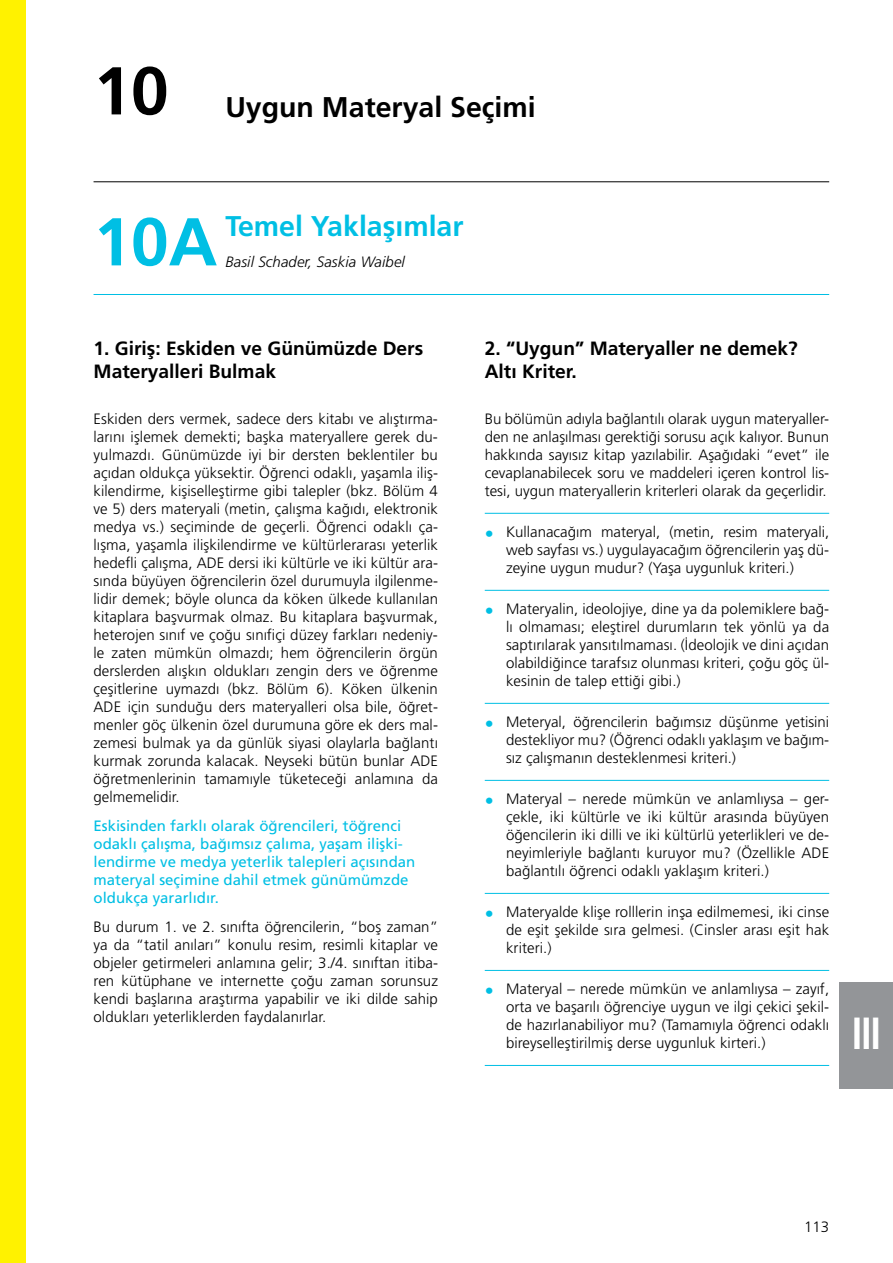
<style>
.page{position:relative;width:893px;height:1263px;background:#fff}
.page>*{position:absolute;margin:0;border:0;box-sizing:border-box;transform-origin:0 0}
.t1{font:700 67.5px "Frutiger LT Pro";color:#00bfe4}
.t2{font:700 67.5px "Frutiger LT Pro";color:#000}
.t3{font:700 condensed 45px "Frutiger";color:#fff;scale:.9 1}
.t4{font:700 28.5px "Frutiger LT Pro";color:#000}
.t5{font:700 28.5px "Frutiger LT Pro";color:#00bfe4}
.t6{font:700 19.2px/23.1px "Frutiger LT Pro";color:#000}
.t7{font:300 15px/18px "Frutiger LT Pro";letter-spacing:.005em;color:#000;text-align:justify}
.t8{font:15px/18px "Frutiger LT Pro";color:#00bfe4}
.t9{font:italic 300 15px "Frutiger LT Pro";letter-spacing:.005em;color:#000}
.s1{font-weight:700;font-size:18px;color:#00bfe4}
</style>
<div class="page">
<div style="left:0;top:0;width:26px;height:1263px;background:#fff200"></div>
<svg style="left:485px;top:780px;width:21px;height:1px"></svg>
<hr style="left:506px;top:780px;width:323px;height:1px;background:#00bfe4">
<svg style="left:485px;top:893px;width:21px;height:1px"></svg>
<hr style="left:506px;top:893px;width:323px;height:1px;background:#00bfe4">
<svg style="left:485px;top:970px;width:21px;height:1px"></svg>
<hr style="left:506px;top:970px;width:323px;height:1px;background:#00bfe4">
<svg style="left:485px;top:1065px;width:21px;height:1px"></svg>
<hr style="left:506px;top:1065px;width:323px;height:1px;background:#00bfe4">
<svg style="left:485px;top:513px;width:21px;height:1px"></svg>
<hr style="left:506px;top:513px;width:323px;height:1px;background:#00bfe4">
<svg style="left:485px;top:590px;width:21px;height:1px"></svg>
<hr style="left:506px;top:590px;width:323px;height:1px;background:#00bfe4">
<svg style="left:485px;top:703px;width:21px;height:1px"></svg>
<hr style="left:506px;top:703px;width:323px;height:1px;background:#00bfe4">
<hr style="left:94px;top:181px;width:735px;height:1px;background:#000">
<hr style="left:94px;top:294px;width:735px;height:1px;background:#00bfe4">
<div style="left:840px;top:982px;width:53px;height:107px;background:#939598"></div>
<h1 class="t2" style="left:94px;top:51px;width:77px">10</h1>
<h3 class="t4" style="left:225px;top:90px;width:312px">Uygun Materyal Seçimi</h3>
<h1 class="t1" style="left:94px;top:202px;width:125px">10A</h1>
<h3 class="t5" style="left:225px;top:209px;width:240px">Temel Yaklaşımlar</h3>
<p class="t9" style="left:225px;top:253px;width:181px">Basil Schader, Saskia Waibel</p>
<p class="t6" style="left:94px;top:336px;width:331px">1. Giriş: Eskiden ve Günümüzde Ders<br>Materyalleri Bulmak</p>
<p class="t7" style="left:94px;top:410px;width:346px">Eskiden ders vermek, sadece ders kitabı ve alıştırma&shy;larını işlemek demekti; başka materyallere gerek du&shy;yulmazdı. Günümüzde iyi bir dersten beklentiler bu açıdan oldukça yüksektir. Öğrenci odaklı, yaşamla iliş&shy;kilendirme, kişiselleştirme gibi talepler (bkz. Bölüm 4 ve 5) ders materyali (metin, çalışma kağıdı, elektronik medya vs.) seçiminde de geçerli. Öğrenci odaklı ça&shy;lışma, yaşamla ilişkilendirme ve kültürlerarası yeterlik hedefli çalışma, ADE dersi iki kültürle ve iki kültür ara&shy;sında büyüyen öğrencilerin özel durumuyla ilgilenme&shy;lidir demek; böyle olunca da köken ülkede kullanılan kitaplara başvurmak olmaz. Bu kitaplara başvurmak, heterojen sınıf ve çoğu sınıfiçi düzey farkları nedeniy&shy;le zaten mümkün olmazdı; hem öğrencilerin örgün derslerden alışkın oldukları zengin ders ve öğrenme çeşitlerine uymazdı (bkz. Bölüm 6). Köken ülkenin ADE için sunduğu ders materyalleri olsa bile, öğret&shy;menler göç ülkenin özel durumuna göre ek ders mal&shy;zemesi bulmak ya da günlük siyasi olaylarla bağlantı kurmak zorunda kalacak. Neyseki bütün bunlar ADE öğretmenlerinin tamamıyle tüketeceği anlamına da gelmemelidir.</p>
<p class="t8" style="left:94px;top:817px;width:323px">Eskisinden farklı olarak öğrencileri, töğrenci odaklı çalışma, bağımsız çalıma, yaşam ilişki&shy;lendirme ve medya yeterlik talepleri açısından materyal seçimine dahil etmek günümümzde oldukça yararlıdır.</p>
<p class="t7" style="left:94px;top:917px;width:346px">Bu durum 1. ve 2. sınıfta öğrencilerin, “boş zaman” ya da “tatil anıları” konulu resim, resimli kitaplar ve objeler getirmeleri anlamına gelir; 3./4. sınıftan itiba&shy;ren kütüphane ve internette çoğu zaman sorunsuz kendi başlarına araştırma yapabilir ve iki dilde sahip oldukları yeterliklerden faydalanırlar.</p>
<p class="t6" style="left:485px;top:336px;width:314px">2. “Uygun” Materyaller ne demek?<br>Altı Kriter.</p>
<p class="t7" style="left:485px;top:410px;width:346px">Bu bölümün adıyla bağlantılı olarak uygun materyaller&shy;den ne anlaşılması gerektiği sorusu açık kalıyor. Bunun hakkında sayısız kitap yazılabilir. Aşağıdaki “evet” ile cevaplanabilecek soru ve maddeleri içeren kontrol lis&shy;tesi, uygun materyallerin kriterleri olarak da geçerlidir.</p>
<p class="t7" style="left:506px;top:523px;width:325px;text-indent:-21px"><span class="s1">•</span> Kullanacağım materyal, (metin, resim materyali, web sayfası vs.) uygulayacağım öğrencilerin yaş dü&shy;zeyine uygun mudur? (Yaşa uygunluk kriteri.)</p>
<p class="t7" style="left:506px;top:600px;width:325px;text-indent:-21px"><span class="s1">•</span> Materyalin, ideolojiye, dine ya da polemiklere bağ&shy;lı olmaması; eleştirel durumların tek yönlü ya da saptırılarak yansıtılmaması. (İdeolojik ve dini açıdan olabildiğince tarafsız olunması kriteri, çoğu göç ül&shy;kesinin de talep ettiği gibi.)</p>
<p class="t7" style="left:506px;top:713px;width:325px;text-indent:-21px"><span class="s1">•</span> Meteryal, öğrencilerin bağımsız düşünme yetisini destekliyor mu? (Öğrenci odaklı yaklaşım ve bağım&shy;sız çalışmanın desteklenmesi kriteri.)</p>
<p class="t7" style="left:506px;top:790px;width:325px;text-indent:-21px"><span class="s1">•</span> Materyal – nerede mümkün ve anlamlıysa – ger&shy;çekle, iki kültürle ve iki kültür arasında büyüyen öğencilerin iki dilli ve iki kültürlü yeterlikleri ve de&shy;neyimleriyle bağlantı kuruyor mu? (Özellikle ADE bağlantılı öğrenci odaklı yaklaşım kriteri.)</p>
<p class="t7" style="left:506px;top:903px;width:325px;text-indent:-21px"><span class="s1">•</span> Materyalde klişe rolllerin inşa edilmemesi, iki cinse de eşit şekilde sıra gelmesi. (Cinsler arası eşit hak kriteri.)</p>
<p class="t7" style="left:506px;top:980px;width:325px;text-indent:-21px"><span class="s1">•</span> Materyal – nerede mümkün ve anlamlıysa – zayıf, orta ve başarılı öğrenciye uygun ve ilgi çekici şekil&shy;de hazırlanabiliyor mu? (Tamamıyla öğrenci odaklı bireyselleştirilmiş derse uygunluk kirteri.)</p>
<h2 class="t3" style="left:851px;top:1007px;width:35px">III</h2>
<p class="t7" style="left:804px;top:1217px;width:27px">113</p>
</div>
